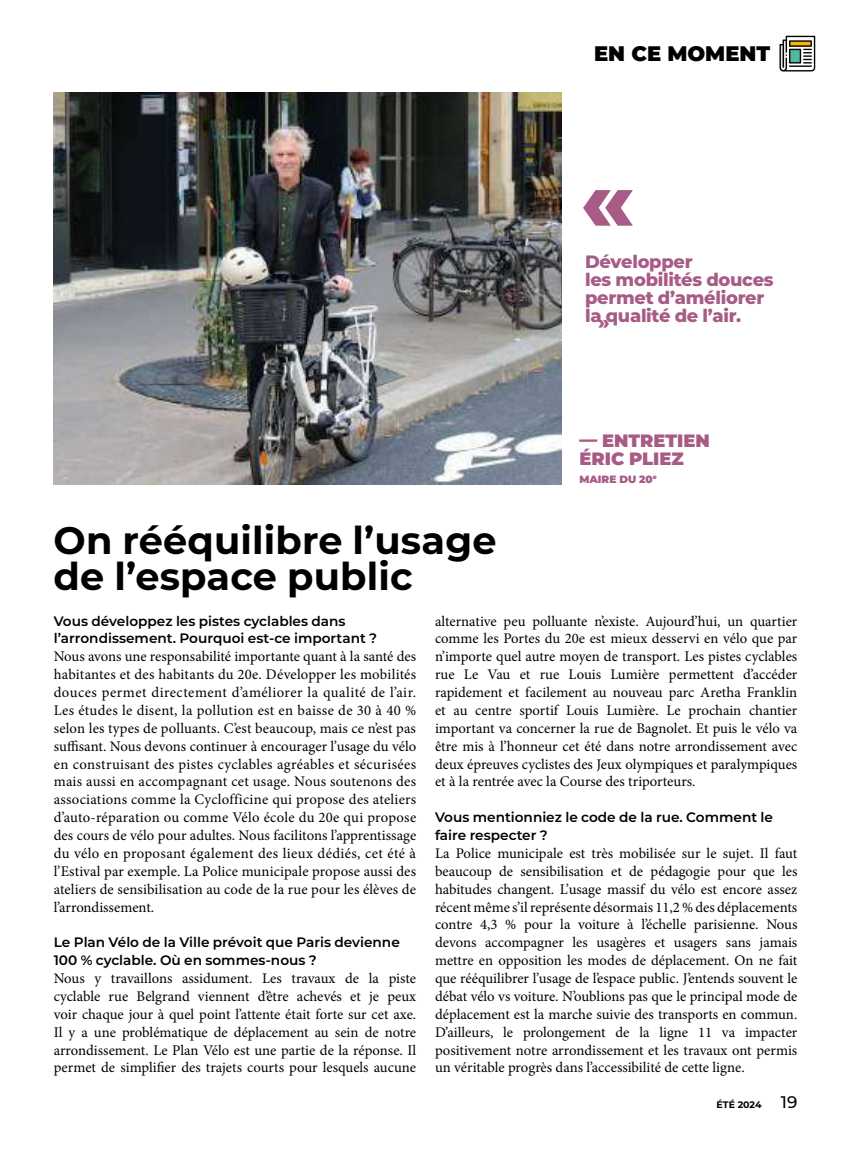
<style>
.page{position:relative;width:851px;height:1149px;background:#fff}
.page>*{position:absolute;margin:0;border:0;box-sizing:border-box;transform-origin:0 0}
.t1{font:800 90px "Montserrat";color:#a75b85}
.t2{font:700 38.25px/35.7px "Montserrat";letter-spacing:.005em;color:#000}
.t3{font:900 21px "Montserrat";color:#000}
.t4{font:800 19.2px "Montserrat";color:#a75b85}
.t5{font:800 17.85px/17.9px "Montserrat";letter-spacing:-.015em;color:#a75b85}
.t6{font:900 17.85px/17.9px "Montserrat";color:#a75b85}
.t7{font:14.7px/17.9px "Minion Pro";color:#000;text-align:justify}
.t8{font:600 13.65px/17.9px "Montserrat";color:#000}
.t9{font:900 10.5px "Montserrat";color:#a75b85}
.t10{font:700 9.45px "Montserrat";color:#000}
.s1{font-weight:500;font-size:16.8px}
</style>
<div class="page">
<svg style="left:779px;top:36px;width:36px;height:35px"></svg>
<img style="left:54px;top:92px;width:508px;height:393px">
<h3 class="t3" style="left:594px;top:38px;width:178px">EN CE MOMENT</h3>
<h1 class="t1" style="left:580px;top:134px;width:56px">«</h1>
<p class="t5" style="left:585px;top:252px;width:190px">Développer<br>les mobilités douces permet d’améliorer la qualité de l’air.</p>
<h3 class="t4" style="left:598px;top:308px;width:13px">»</h3>
<h2 class="t2" style="left:54px;top:520px;width:444px">On rééquilibre l’usage de l’espace public</h2>
<p class="t6" style="left:579px;top:430px;width:132px">— ENTRETIEN<br>ÉRIC PLIEZ</p>
<p class="t9" style="left:579px;top:471px;width:79px">MAIRE DU 20<sup>e</sup></p>
<p class="t8" style="left:54px;top:611px;width:325px">Vous développez les pistes cyclables dans l’arrondissement. Pourquoi est-ce important ?</p>
<p class="t7" style="left:54px;top:647px;width:364px">Nous avons une responsabilité importante quant à la santé des habitantes et des habitants du 20e. Développer les mobilités douces permet directement d’améliorer la qualité de l’air.<br>Les études le disent, la pollution est en baisse de 30 à 40 % selon les types de polluants. C’est beaucoup, mais ce n’est pas suffisant. Nous devons continuer à encourager l’usage du vélo en construisant des pistes cyclables agréables et sécurisées mais aussi en accompagnant cet usage. Nous soutenons des associations comme la Cyclofficine qui propose des ateliers d’auto-réparation ou comme Vélo école du 20e qui propose des cours de vélo pour adultes. Nous facilitons l’apprentissage du vélo en proposant également des lieux dédiés, cet été à l’Estival par exemple. La Police municipale propose aussi des ateliers de sensibilisation au code de la rue pour les élèves de l’arrondissement.</p>
<p class="t8" style="left:54px;top:932px;width:347px">Le Plan Vélo de la Ville prévoit que Paris devienne<br>100 % cyclable. Où en sommes-nous ?</p>
<p class="t7" style="left:54px;top:969px;width:364px">Nous y travaillons assidument. Les travaux de la piste cyclable rue Belgrand viennent d’être achevés et je peux voir chaque jour à quel point l’attente était forte sur cet axe.<br>Il y a une problématique de déplacement au sein de notre arrondissement. Le Plan Vélo est une partie de la réponse. Il permet de simplifier des trajets courts pour lesquels aucune</p>
<p class="t7" style="left:435px;top:611px;width:364px">alternative peu polluante n’existe. Aujourd’hui, un quartier comme les Portes du 20e est mieux desservi en vélo que par n’importe quel autre moyen de transport. Les pistes cyclables rue Le Vau et rue Louis Lumière permettent d’accéder rapidement et facilement au nouveau parc Aretha Franklin et au centre sportif Louis Lumière. Le prochain chantier important va concerner la rue de Bagnolet. Et puis le vélo va être mis à l’honneur cet été dans notre arrondissement avec deux épreuves cyclistes des Jeux olympiques et paralympiques et à la rentrée avec la Course des triporteurs.</p>
<p class="t8" style="left:435px;top:807px;width:339px">Vous mentionniez le code de la rue. Comment le faire respecter ?</p>
<p class="t7" style="left:435px;top:844px;width:364px">La Police municipale est très mobilisée sur le sujet. Il faut beaucoup de sensibilisation et de pédagogie pour que les habitudes changent. L’usage massif du vélo est encore assez récent même s’il représente désormais 11,2 % des déplacements contre 4,3 % pour la voiture à l’échelle parisienne. Nous devons accompagner les usagères et usagers sans jamais mettre en opposition les modes de déplacement. On ne fait que rééquilibrer l’usage de l’espace public. J’entends souvent le débat vélo vs voiture. N’oublions pas que le principal mode de déplacement est la marche suivie des transports en commun.<br>D’ailleurs, le prolongement de la ligne 11 va impacter positivement notre arrondissement et les travaux ont permis un véritable progrès dans l’accessibilité de cette ligne.</p>
<p class="t10" style="left:716px;top:1097px;width:82px">ÉTÉ 2024 <span class="s1">19</span></p>
</div>
